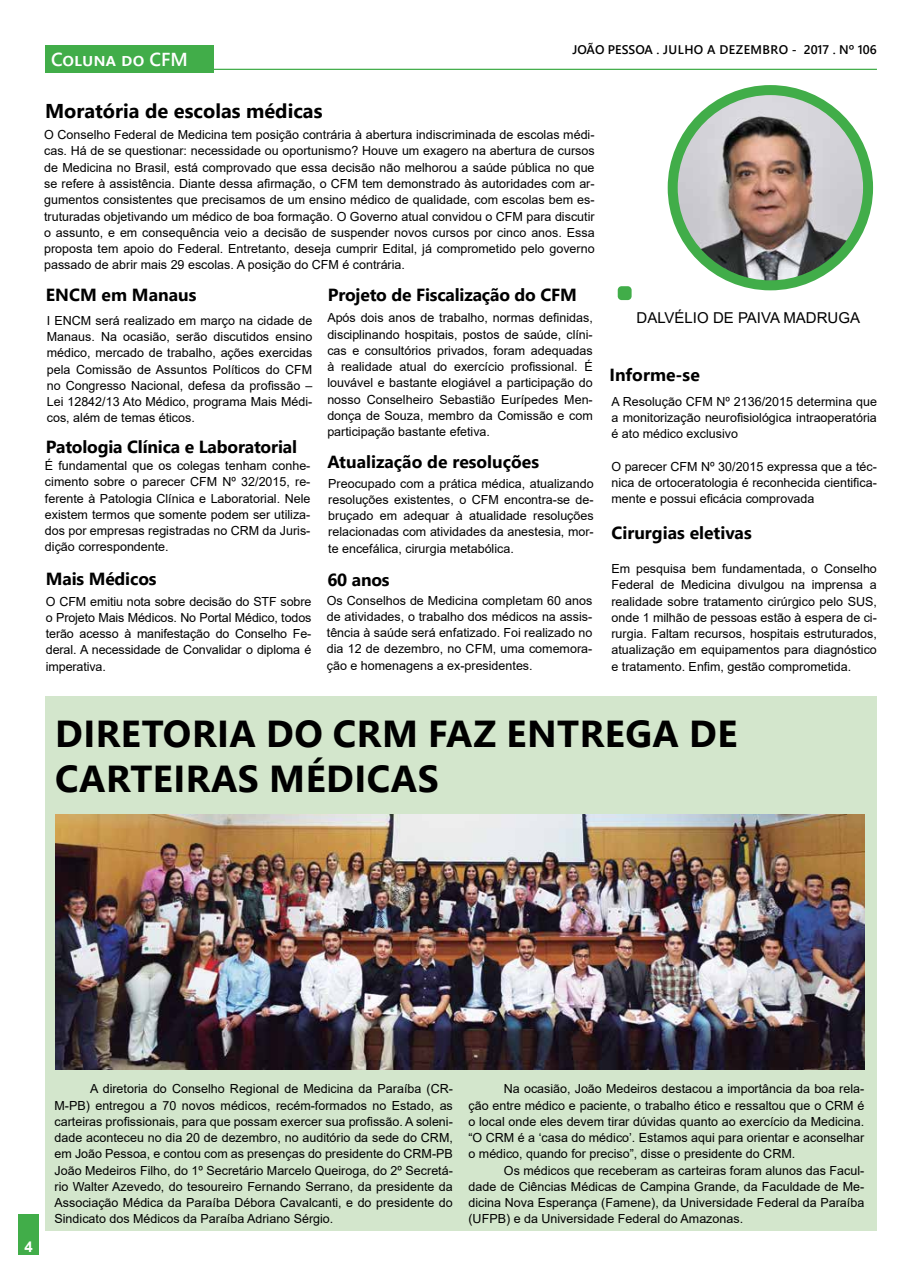
<style>
.page{position:relative;width:922px;height:1276px;background:#fff}
.page>*{position:absolute;margin:0;border:0;box-sizing:border-box;transform-origin:0 0}
.t1{font:700 37.5px "Segoe UI";color:#000}
.t2{font:700 20px "Segoe UI";color:#000}
.t3{font:600 18.75px "Segoe UI";color:#fff}
.t4{font:700 17.5px "Segoe UI";letter-spacing:-.01em;color:#000}
.t5{font:15px "Arial";color:#000}
.t6{font:700 15px "Arial";color:#fff}
.t7{font:12.5px/16.2px "Arial";color:#000;text-align:justify}
.t8{font:600 12.5px "Segoe UI";color:#000}
</style>
<div class="page">
<div style="left:45px;top:696px;width:831px;height:534px;background:#d3e6cc"></div>
<div style="left:45px;top:45px;width:168px;height:27px;background:#41ad49"></div>
<hr style="left:45px;top:69px;width:831px;height:1px;background:#41ad49">
<img style="left:672px;top:90px;width:195px;height:195px;border-radius:98px">
<div style="left:667px;top:85px;width:205px;height:205px;border:10px solid #41ad49;border-radius:50%"></div>
<div style="left:617px;top:286px;width:14px;height:14px;background:#41ad49;border-radius:4px"></div>
<div style="left:19px;top:1214px;width:20px;height:41px;background:#41ad49"></div>
<img style="left:56px;top:815px;width:808px;height:254px">
<h3 class="t3" style="left:51px;top:42px;width:138px">Coluna do CFM</h3>
<h2 class="t2" style="left:45px;top:92px;width:279px">Moratória de escolas médicas</h2>
<p class="t8" style="left:572px;top:38px;width:306px">JOÃO PESSOA . juLho A DEZEMBRO - 2017 . Nº 106</p>
<p class="t7" style="left:44px;top:127px;width:552px">O Conselho Federal de Medicina tem posição contrária à abertura indiscriminada de escolas médi&shy;cas. Há de se questionar: necessidade ou oportunismo? Houve um exagero na abertura de cursos de Medicina no Brasil, está comprovado que essa decisão não melhorou a saúde pública no que se refere à assistência. Diante dessa afirmação, o CFM tem demonstrado às autoridades com ar&shy;gumentos consistentes que precisamos de um ensino médico de qualidade, com escolas bem es&shy;truturadas objetivando um médico de boa formação. O Governo atual convidou o CFM para discutir o assunto, e em consequência veio a decisão de suspender novos cursos por cinco anos. Essa proposta tem apoio do Federal. Entretanto, deseja cumprir Edital, já comprometido pelo governo passado de abrir mais 29 escolas. A posição do CFM é contrária.</p>
<h3 class="t4" style="left:46px;top:278px;width:152px">ENCM em Manaus</h3>
<p class="t7" style="left:47px;top:312px;width:267px">I ENCM será realizado em março na cidade de Manaus. Na ocasião, serão discutidos ensino médico, mercado de trabalho, ações exercidas pela Comissão de Assuntos Políticos do CFM no Congresso Nacional, defesa da profissão – Lei 12842/13 Ato Médico, programa Mais Médi&shy;cos, além de temas éticos.</p>
<h3 class="t4" style="left:46px;top:430px;width:252px">Patologia Clínica e Laboratorial</h3>
<p class="t7" style="left:45px;top:457px;width:267px">É fundamental que os colegas tenham conhe&shy;cimento sobre o parecer CFM Nº 32/2015, re&shy;ferente à Patologia Clínica e Laboratorial. Nele existem termos que somente podem ser utiliza&shy;dos por empresas registradas no CRM da Juris&shy;dição correspondente.</p>
<h3 class="t4" style="left:46px;top:562px;width:112px">Mais Médicos</h3>
<p class="t7" style="left:46px;top:593px;width:267px">O CFM emitiu nota sobre decisão do STF sobre o Projeto Mais Médicos. No Portal Médico, todos terão acesso à manifestação do Conselho Fe&shy;deral. A necessidade de Convalidar o diploma é imperativa.</p>
<h3 class="t4" style="left:328px;top:278px;width:250px">Projeto de Fiscalização do CFM</h3>
<p class="t7" style="left:327px;top:310px;width:267px">Após dois anos de trabalho, normas definidas, disciplinando hospitais, postos de saúde, clíni&shy;cas e consultórios privados, foram adequadas à realidade atual do exercício profissional. É louvável e bastante elogiável a participação do nosso Conselheiro Sebastião Eurípedes Men&shy;donça de Souza, membro da Comissão e com participação bastante efetiva.</p>
<h3 class="t4" style="left:327px;top:445px;width:213px">Atualização de resoluções</h3>
<p class="t7" style="left:328px;top:475px;width:267px">Preocupado com a prática médica, atualizando resoluções existentes, o CFM encontra-se de&shy;bruçado em adequar à atualidade resoluções relacionadas com atividades da anestesia, mor&shy;te encefálica, cirurgia metabólica.</p>
<h3 class="t4" style="left:327px;top:563px;width:64px">60 anos</h3>
<p class="t7" style="left:327px;top:592px;width:267px">Os Conselhos de Medicina completam 60 anos de atividades, o trabalho dos médicos na assis&shy;tência à saúde será enfatizado. Foi realizado no dia 12 de dezembro, no CFM, uma comemora&shy;ção e homenagens a ex-presidentes.</p>
<p class="t5" style="left:636px;top:307px;width:225px">DALVÉLIO DE PAIVA MADRUGA</p>
<h3 class="t4" style="left:609px;top:358px;width:92px">Informe-se</h3>
<p class="t7" style="left:611px;top:393px;width:267px">A Resolução CFM Nº 2136/2015 determina que a monitorização neurofisiológica intraoperatória é ato médico exclusivo</p>
<p class="t7" style="left:611px;top:458px;width:267px">O parecer CFM Nº 30/2015 expressa que a téc&shy;nica de ortoceratologia é reconhecida cientifica&shy;mente e possui eficácia comprovada</p>
<h3 class="t4" style="left:611px;top:516px;width:142px">Cirurgias eletivas</h3>
<p class="t7" style="left:611px;top:560px;width:267px">Em pesquisa bem fundamentada, o Conselho Federal de Medicina divulgou na imprensa a realidade sobre tratamento cirúrgico pelo SUS, onde 1 milhão de pessoas estão à espera de ci&shy;rurgia. Faltam recursos, hospitais estruturados, atualização em equipamentos para diagnóstico e tratamento. Enfim, gestão comprometida.</p>
<h1 class="t1" style="left:55px;top:698px;width:23px">diretoria</h1>
<h1 class="t1" style="left:266px;top:698px;width:95px">do crm</h1>
<h1 class="t1" style="left:428px;top:698px;width:103px">faz entre</h1>
<h1 class="t1" style="left:625px;top:698px;width:87px">ga de</h1>
<h1 class="t1" style="left:55px;top:743px;width:24px">carteiras</h1>
<h1 class="t1" style="left:269px;top:743px;width:25px">médicas</h1>
<p class="t6" style="left:25px;top:1235px;width:10px">4</p>
<p class="t7" style="left:54px;top:1080px;width:400px;text-indent:35px">A diretoria do Conselho Regional de Medicina da Paraíba (CR-M-PB) entregou a 70 novos médicos, recém-formados no Estado, as carteiras profissionais, para que possam exercer sua profissão. A soleni&shy;dade aconteceu no dia 20 de dezembro, no auditório da sede do CRM, em João Pessoa, e contou com as presenças do presidente do CRM-PB João Medeiros Filho, do 1º Secretário Marcelo Queiroga, do 2º Secretá&shy;rio Walter Azevedo, do tesoureiro Fernando Serrano, da presidente da Associação Médica da Paraíba Débora Cavalcanti, e do presidente do Sindicato dos Médicos da Paraíba Adriano Sérgio.</p>
<p class="t7" style="left:468px;top:1080px;width:397px;text-indent:35px">Na ocasião, João Medeiros destacou a importância da boa rela&shy;ção entre médico e paciente, o trabalho ético e ressaltou que o CRM é o local onde eles devem tirar dúvidas quanto ao exercício da Medicina. “O CRM é a ‘casa do médico’. Estamos aqui para orientar e aconselhar o médico, quando for preciso”, disse o presidente do CRM.</p>
<p class="t7" style="left:468px;top:1162px;width:397px;text-indent:35px">Os médicos que receberam as carteiras foram alunos das Facul&shy;dade de Ciências Médicas de Campina Grande, da Faculdade de Me&shy;dicina Nova Esperança (Famene), da Universidade Federal da Paraíba (UFPB) e da Universidade Federal do Amazonas.</p>
</div>
